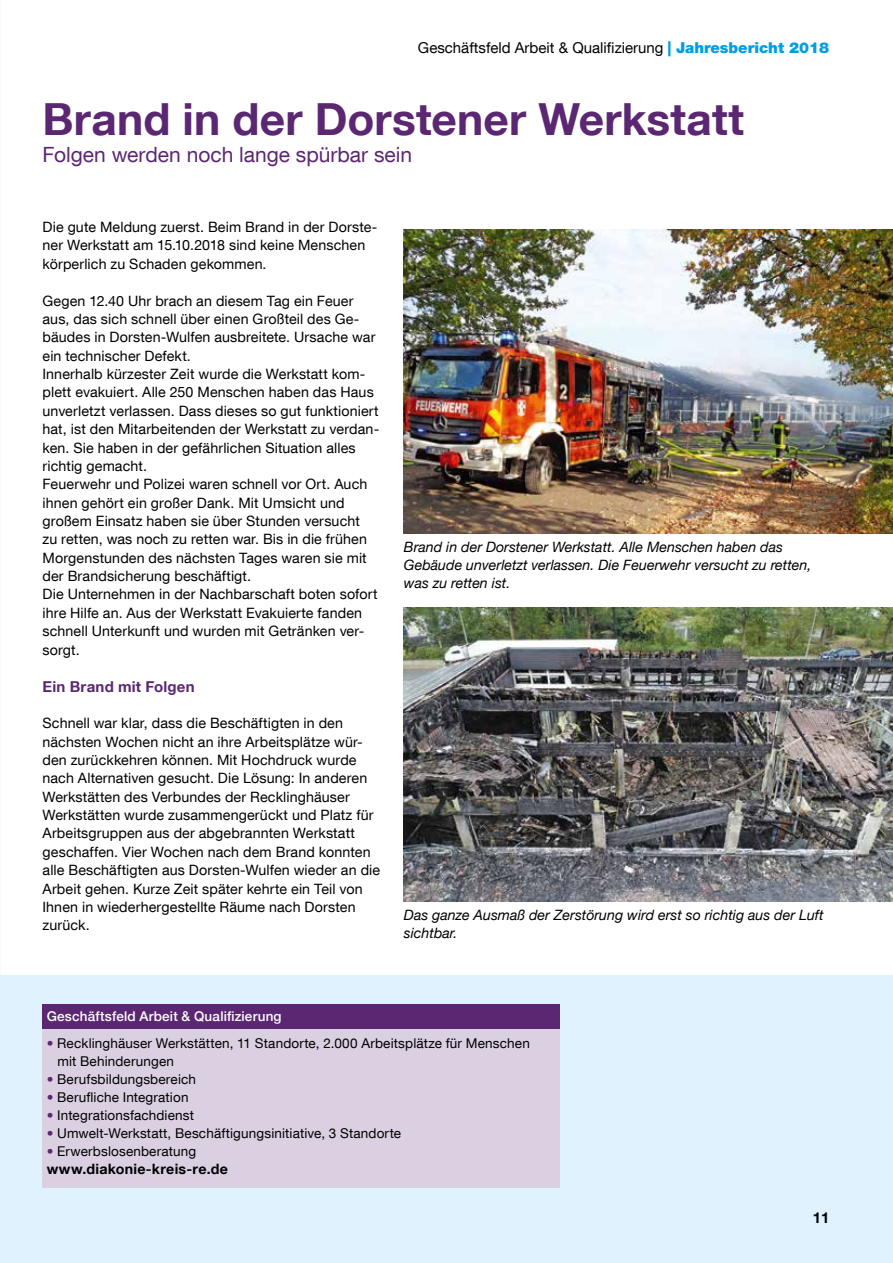
<style>
.page{position:relative;width:893px;height:1263px;background:#fff}
.page>*{position:absolute;margin:0;border:0;box-sizing:border-box;transform-origin:0 0}
.t1{font:700 44.25px "Helvetica Neue LT Com";letter-spacing:.005em;color:#5b2773}
.t2{font:21px "Helvetica Neue LT Com";color:#5b2773}
.t3{font:15px "Helvetica Neue LT Com";color:#000}
.t4{font:700 15px "Helvetica Neue LT Com";letter-spacing:.015em;color:#5b2773}
.t5{font:700 15px "Helvetica Neue LT Com";color:#000}
.t6{font:14.25px/18.3px "Helvetica Neue LT Com";letter-spacing:.01em;color:#000}
.t7{font:italic 14.25px/18px "Helvetica Neue";color:#000}
.t8{font:700 14.25px "Helvetica Neue LT Com";letter-spacing:.02em;color:#000}
.t9{font:13.5px/18px "Helvetica Neue LT Com";letter-spacing:.01em;color:#000}
.t10{font:500 13.5px "Helvetica Neue";letter-spacing:.015em;color:#fff}
.s1{font-weight:900;color:#009ee3}
.s2{color:#5b2773}
</style>
<div class="page">
<div style="left:0;top:975px;width:893px;height:288px;background:#dff2fd"></div>
<div style="left:43px;top:1004px;width:517px;height:25px;background:#5b2773"></div>
<div style="left:43px;top:1029px;width:517px;height:158px;background:#dbd0e2"></div>
<img style="left:404px;top:230px;width:489px;height:304px">
<img style="left:404px;top:607px;width:489px;height:294px">
<p class="t3" style="left:418px;top:39px;width:413px">Geschäftsfeld Arbeit &amp; Qualifizierung <span class="s1">| Jahresbericht 2018</span></p>
<h1 class="t1" style="left:43px;top:92px;width:703px">Brand in der Dorstener Werkstatt</h1>
<h2 class="t2" style="left:43px;top:142px;width:371px">Folgen werden noch lange spürbar sein</h2>
<p class="t6" style="left:43px;top:217px;width:336px">Die gute Meldung zuerst. Beim Brand in der Dorste&shy;ner Werkstatt am 15.10.2018 sind keine Menschen körperlich zu Schaden gekommen.</p>
<p class="t6" style="left:43px;top:291px;width:338px">Gegen 12.40 Uhr brach an diesem Tag ein Feuer aus, das sich schnell über einen Großteil des Ge&shy;bäudes in Dorsten-Wulfen ausbreitete. Ursache war ein technischer Defekt.<br>Innerhalb kürzester Zeit wurde die Werkstatt kom&shy;plett evakuiert. Alle 250 Menschen haben das Haus unverletzt verlassen. Dass dieses so gut funktioniert hat, ist den Mitarbeitenden der Werkstatt zu verdan&shy;ken. Sie haben in der gefährlichen Situation alles richtig gemacht.<br>Feuerwehr und Polizei waren schnell vor Ort. Auch ihnen gehört ein großer Dank. Mit Umsicht und großem Einsatz haben sie über Stunden versucht<br>zu retten, was noch zu retten war. Bis in die frühen Morgenstunden des nächsten Tages waren sie mit der Brandsicherung beschäftigt.<br>Die Unternehmen in der Nachbarschaft boten sofort ihre Hilfe an. Aus der Werkstatt Evakuierte fanden schnell Unterkunft und wurden mit Getränken ver&shy;sorgt.</p>
<p class="t4" style="left:43px;top:677px;width:154px">Ein Brand mit Folgen</p>
<p class="t6" style="left:43px;top:714px;width:339px">Schnell war klar, dass die Beschäftigten in den nächsten Wochen nicht an ihre Arbeitsplätze wür&shy;den zurückkehren können. Mit Hochdruck wurde nach Alternativen gesucht. Die Lösung: In anderen Werkstätten des Verbundes der Recklinghäuser Werkstätten wurde zusammengerückt und Platz für Arbeitsgruppen aus der abgebrannten Werkstatt geschaffen. Vier Wochen nach dem Brand konnten alle Beschäftigten aus Dorsten-Wulfen wieder an die Arbeit gehen. Kurze Zeit später kehrte ein Teil von Ihnen in wiederhergestellte Räume nach Dorsten zurück.</p>
<p class="t7" style="left:404px;top:539px;width:409px">Brand in der Dorstener Werkstatt. Alle Menschen haben das<br>Gebäude unverletzt verlassen. Die Feuerwehr versucht zu retten, was zu retten ist.</p>
<p class="t7" style="left:404px;top:906px;width:421px">Das ganze Ausmaß der Zerstörung wird erst so richtig aus der Luft sichtbar.</p>
<p class="t10" style="left:47px;top:1005px;width:236px">Geschäftsfeld Arbeit &amp; Qualifizierung</p>
<p class="t9" style="left:58px;top:1033px;width:474px;text-indent:-11px"><span class="s2">•</span> Recklinghäuser Werkstätten, 11 Standorte, 2.000 Arbeitsplätze für Menschen mit Behinderungen</p>
<p class="t9" style="left:47px;top:1069px;width:151px"><span class="s2">•</span> Berufsbildungsbereich</p>
<p class="t9" style="left:47px;top:1087px;width:143px"><span class="s2">•</span> Berufliche Integration</p>
<p class="t9" style="left:47px;top:1105px;width:149px"><span class="s2">•</span> Integrationsfachdienst</p>
<p class="t9" style="left:47px;top:1123px;width:356px"><span class="s2">•</span> Umwelt-Werkstatt, Beschäftigungsinitiative, 3 Standorte</p>
<p class="t9" style="left:47px;top:1141px;width:151px"><span class="s2">•</span> Erwerbslosenberatung</p>
<p class="t8" style="left:47px;top:1160px;width:183px">www.diakonie-kreis-re.de</p>
<p class="t5" style="left:813px;top:1208px;width:18px">11</p>
</div>
